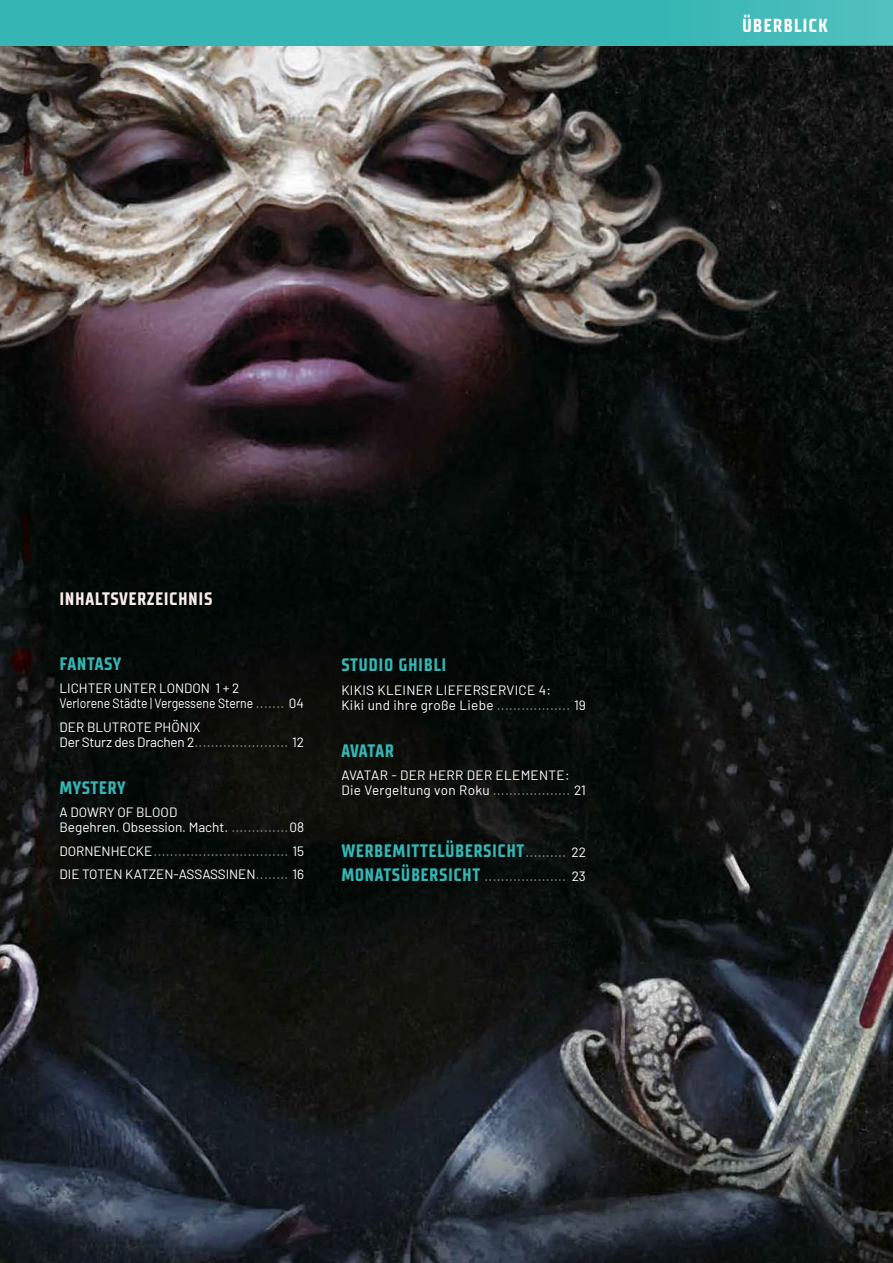
<style>
.page{position:relative;width:893px;height:1263px;background:#fff}
.page>*{position:absolute;margin:0;border:0;box-sizing:border-box;transform-origin:0 0}
.t1{font:700 18.75px "TT Supermolot Neue Cond";letter-spacing:.05em;color:#fff}
.t2{font:700 18px "TT Supermolot Neue Cond";letter-spacing:.03em;color:#35b6b4}
.t3{font:700 18px "TT Supermolot Neue Cond";letter-spacing:.03em;color:#faede9}
.t4{font:13.5px/15px "Barlow";color:#fff}
.t5{font:13.5px/15px "Barlow";letter-spacing:.025em;color:#fff}
.t6{font:13.5px/23.5px "Barlow";color:#9d9d9c}
.s1{color:#9d9d9c}
.s2{color:#fff}
.s3{font-family:"Barlow";font-weight:400;font-size:13.5px;color:#9d9d9c}
.s4{font-family:"Barlow";font-weight:400;font-size:13.5px;color:#fff}
.s5{font-family:"TT Supermolot Neue Cond";font-weight:700;font-size:18px;color:#35b6b4}
</style>
<div class="page">
<img style="left:0;top:47px;width:893px;height:1216px">
<svg style="left:0;top:0;width:893px;height:46px;background:#38b7b5"></svg>
<img style="left:0;top:46px;width:893px;height:1px">
<h1 class="t1" style="left:742px;top:14px;width:87px">ÜBERBLICK</h1>
<h2 class="t3" style="left:60px;top:588px;width:154px">INHALTSVERZEICHNIS</h2>
<h2 class="t2" style="left:60px;top:652px;width:63px">FANTASY</h2>
<p class="t4" style="left:60px;top:680px;width:246px">LICHTER UNTER LONDON 1 + 2<br>Verlorene Städte | Vergessene Sterne <span class="s1">.......</span> 04</p>
<p class="t4" style="left:60px;top:718px;width:246px">DER BLUTROTE PHÖNIX<br>Der Sturz des Drachen 2<span class="s1">.......................</span> 12</p>
<h2 class="t2" style="left:60px;top:776px;width:68px">MYSTERY</h2>
<p class="t4" style="left:60px;top:804px;width:246px">A DOWRY OF BLOOD<br>Begehren. Obsession. Macht. <span class="s1">..............</span>08</p>
<p class="t6" style="left:60px;top:838px;width:246px"><span class="s2">DORNENHECKE</span>................................. <span class="s2">15<br>DIE TOTEN KATZEN-ASSASSINEN</span>........ <span class="s2">16</span></p>
<h2 class="t2" style="left:341px;top:654px;width:106px">STUDIO GHIBLI</h2>
<p class="t5" style="left:341px;top:681px;width:246px">KIKIS KLEINER LIEFERSERVICE 4:<br>Kiki und ihre große Liebe <span class="s1">..................</span> 19</p>
<h2 class="t2" style="left:341px;top:740px;width:54px">AVATAR</h2>
<p class="t5" style="left:341px;top:767px;width:246px">AVATAR - DER HERR DER ELEMENTE:<br>Die Vergeltung von Roku <span class="s1">...................</span> 21</p>
<h2 class="t2" style="left:341px;top:840px;width:246px">WERBEMITTELÜBERSICHT<span class="s3">..........</span> <span class="s4">22</span></h2>
<p class="t6" style="left:341px;top:863px;width:246px"><span class="s5">MONATSÜBERSICHT</span> .................... <span class="s2">23</span></p>
</div>
